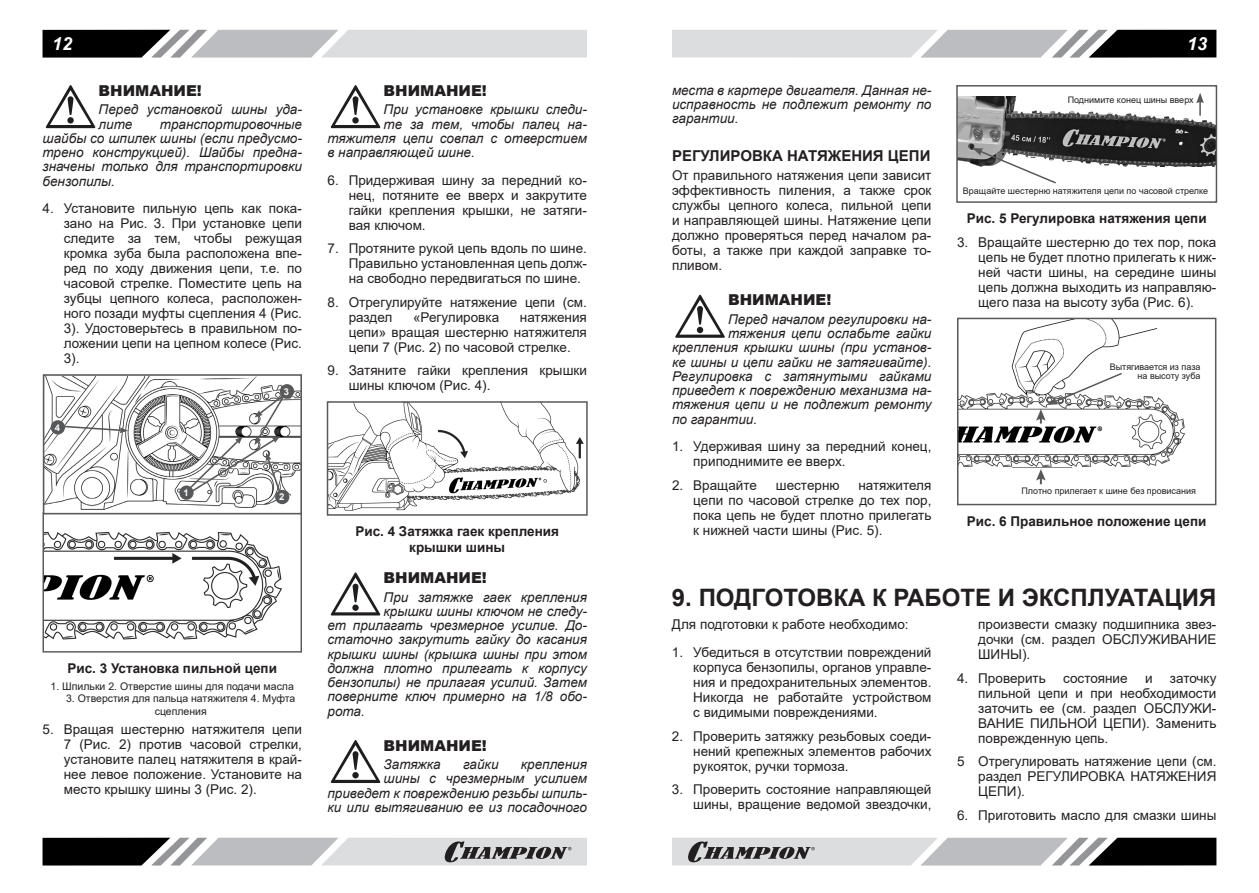
<style>
.page{position:relative;width:1259px;height:893px;background:#fff}
.page>*{position:absolute;margin:0;border:0;box-sizing:border-box;transform-origin:0 0}
.t1{font:700 24px "Arial";color:#231f20}
.t2{font:italic 700 18px "Arial";color:#fff}
.t3{font:900 15px "Arial";color:#231f20}
.t4{font:700 15px "Arial";color:#231f20}
.p_list{font:13.5px/15px "Arial";color:#231f20;text-align:justify}
.p{font:italic 13.5px/14.2px "Arial";color:#231f20;text-align:justify}
.pic_h_centr{font:700 13.5px/16.2px "Arial";color:#231f20;text-align:center}
.pic_list_center{font:10.5px/12.6px "Arial";color:#231f20;text-align:center}
.t5{font:700 9.45px "Arial";color:#fff}
.t6{font:9px/9px "Arial";color:#231f20;text-align:right}
</style>
<div class="page">
<svg style="left:43px;top:30px;width:544px;height:28px;background:#a8a9ab"></svg>
<svg style="left:672px;top:30px;width:544px;height:28px;background:#a8a9ab"></svg>
<svg style="left:43px;top:838px;width:544px;height:27px;background:#9b9c9d"></svg>
<svg style="left:672px;top:838px;width:544px;height:27px;background:#9b9c9d"></svg>
<svg style="left:45px;top:85px;width:51px;height:44px"></svg>
<img style="left:45px;top:514px;width:255px;height:126px">
<div style="left:43px;top:512px;width:259px;height:141px;border:1px solid #57585a"></div>
<svg style="left:46px;top:377px;width:253px;height:133px"></svg>
<div style="left:43px;top:374px;width:259px;height:140px;border:2px solid #57585a"></div>
<div style="left:51px;top:420px;width:14px;height:14px;background:#57585a;border-radius:50%"></div>
<svg style="left:63px;top:425px;width:65px;height:8px"></svg>
<svg style="left:183px;top:391px;width:106px;height:110px"></svg>
<div style="left:280px;top:384px;width:14px;height:14px;background:#57585a;border-radius:50%"></div>
<div style="left:275px;top:490px;width:14px;height:14px;background:#57585a;border-radius:50%"></div>
<div style="left:179px;top:485px;width:15px;height:15px;background:#57585a;border-radius:50%"></div>
<svg style="left:330px;top:85px;width:51px;height:44px"></svg>
<img style="left:329px;top:403px;width:255px;height:108px">
<div style="left:327px;top:401px;width:261px;height:115px;border:1px solid #57585a"></div>
<svg style="left:330px;top:572px;width:51px;height:44px"></svg>
<svg style="left:330px;top:740px;width:51px;height:43px"></svg>
<svg style="left:675px;top:294px;width:50px;height:44px"></svg>
<img style="left:958px;top:96px;width:257px;height:71px">
<div style="left:956px;top:85px;width:261px;height:118px;border:1px solid #57585a"></div>
<svg style="left:1196px;top:93px;width:8px;height:23px"></svg>
<svg style="left:972px;top:148px;width:85px;height:36px"></svg>
<img style="left:959px;top:320px;width:226px;height:165px">
<div style="left:957px;top:318px;width:259px;height:187px;border:1px solid #57585a"></div>
<svg style="left:1047px;top:371px;width:76px;height:34px"></svg>
<h2 class="t2" style="left:52px;top:32px;width:22px">12</h2>
<h2 class="t2" style="left:1187px;top:32px;width:22px">13</h2>
<p class="t3" style="left:99px;top:80px;width:105px">ВНИМАНИЕ!</p>
<p class="p" style="left:99px;top:103px;width:205px">Перед установкой шины уда&shy;лите</p>
<p class="t3" style="left:383px;top:80px;width:105px">ВНИМАНИЕ!</p>
<p class="p" style="left:383px;top:103px;width:205px">При установке крышки следи-</p>
<p class="p" style="left:383px;top:117px;width:205px">те за тем, чтобы палец на-</p>
<p class="p" style="left:327px;top:131px;width:261px">тяжителя цепи совпал с отверстием</p>
<p class="p" style="left:327px;top:145px;width:149px">в направляющей шине.</p>
<p class="p_list" style="left:349px;top:172px;width:240px;text-indent:-21px">6. Придерживая шину за передний ко&shy;нец, потяните ее вверх и закрутите гайки крепления крышки, не затяги&shy;вая ключом.</p>
<p class="p_list" style="left:349px;top:241px;width:240px;text-indent:-21px">7. Протяните рукой цепь вдоль по шине.<br>Правильно установленная цепь долж&shy;на свободно передвигаться по шине.</p>
<p class="p_list" style="left:349px;top:294px;width:240px;text-indent:-21px">8. Отрегулируйте натяжение цепи (см. раздел</p>
<p class="p" style="left:672px;top:83px;width:261px">места в картере двигателя. Данная не&shy;исправность не подлежит ремонту по гарантии.</p>
<p class="t4" style="left:672px;top:145px;width:260px">РЕГУЛИРОВКА НАТЯЖЕНИЯ ЦЕПИ</p>
<p class="p_list" style="left:672px;top:168px;width:261px">От правильного натяжения цепи зависит эффективность пиления, а также срок службы цепного колеса, пильной цепи и направляющей шины. Натяжение цепи должно проверяться перед началом ра&shy;боты, а также при каждой заправке то&shy;пливом.</p>
<p class="t3" style="left:728px;top:289px;width:105px">ВНИМАНИЕ!</p>
<p class="p" style="left:728px;top:312px;width:205px">Перед началом регулировки на-</p>
<p class="p" style="left:728px;top:326px;width:205px">тяжения цепи ослабьте гайки</p>
<p class="p" style="left:672px;top:341px;width:261px">крепления крышки шины (при установ-</p>
<p class="p" style="left:672px;top:355px;width:261px">ке шины и цепи гайки не затягивайте).</p>
<p class="p" style="left:672px;top:369px;width:261px">Регулировка с затянутыми гайками</p>
<p class="p" style="left:672px;top:383px;width:261px">приведет к повреждению механизма на-</p>
<p class="p" style="left:672px;top:398px;width:261px">тяжения цепи и не подлежит ремонту</p>
<p class="p" style="left:672px;top:412px;width:87px">по гарантии.</p>
<p class="p_list" style="left:693px;top:439px;width:240px;text-indent:-21px">1. Удерживая шину за передний конец, приподнимите ее вверх.</p>
<p class="p_list" style="left:672px;top:478px;width:86px">2. Вращайте</p>
<p class="p_list" style="left:776px;top:478px;width:65px">шестерню</p>
<p class="t6" style="left:1067px;top:96px;width:127px">Поднимите конец шины вверх</p>
<p class="p" style="left:43px;top:117px;width:261px;text-indent:117px">транспортировочные шайбы со шпилек шины (если предусмо&shy;трено конструкцией). Шайбы предна&shy;значены только для транспортировки бензопилы.</p>
<p class="p_list" style="left:64px;top:201px;width:240px;text-indent:-21px">4. Установите пильную цепь как пока&shy;зано на Рис. 3. При установке цепи следите за тем, чтобы режущая кромка зуба была расположена впе&shy;ред по ходу движения цепи, т.е. по часовой стрелке. Поместите цепь на зубцы цепного колеса, расположен&shy;ного позади муфты сцепления 4 (Рис.<br>3). Удостоверьтесь в правильном по&shy;ложении цепи на цепном колесе (Рис.<br>3).</p>
<p class="t6" style="left:963px;top:186px;width:247px">Вращайте шестерню натяжителя цепи по часовой стрелке</p>
<p class="pic_h_centr" style="left:966px;top:211px;width:241px">Рис. 5 Регулировка натяжения цепи</p>
<p class="p_list" style="left:978px;top:234px;width:240px;text-indent:-21px">3. Вращайте шестерню до тех пор, пока цепь не будет плотно прилегать к ниж&shy;ней части шины, на середине шины цепь должна выходить из направляю&shy;щего паза на высоту зуба (Рис. 6).</p>
<p class="p_list" style="left:413px;top:309px;width:88px">«Регулировка</p>
<p class="p_list" style="left:349px;top:309px;width:240px;text-indent:171px">натяжения цепи» вращая шестерню натяжителя цепи 7 (Рис. 2) по часовой стрелке.</p>
<p class="p_list" style="left:349px;top:363px;width:240px;text-indent:-21px">9. Затяните гайки крепления крышки шины ключом (Рис. 4).</p>
<p class="t6" style="left:1109px;top:362px;width:92px">Вытягивается из паза на высоту зуба</p>
<p class="t5" style="left:284px;top:385px;width:7px">3</p>
<p class="t5" style="left:55px;top:421px;width:7px">4</p>
<p class="p_list" style="left:693px;top:478px;width:240px;text-indent:165px">натяжителя цепи по часовой стрелке до тех пор, пока цепь не будет плотно прилегать к нижней части шины (Рис. 5).</p>
<p class="t6" style="left:1021px;top:486px;width:176px">Плотно прилегает к шине без провисания</p>
<p class="pic_h_centr" style="left:967px;top:513px;width:241px">Рис. 6 Правильное положение цепи</p>
<p class="t5" style="left:183px;top:486px;width:7px">1</p>
<p class="t5" style="left:279px;top:490px;width:7px">2</p>
<p class="pic_h_centr" style="left:355px;top:523px;width:205px">Рис. 4 Затяжка гаек крепления крышки шины</p>
<p class="t3" style="left:383px;top:567px;width:105px">ВНИМАНИЕ!</p>
<p class="p" style="left:383px;top:590px;width:205px">При затяжке гаек крепления</p>
<p class="p" style="left:383px;top:604px;width:205px">крышки шины ключом не следу-</p>
<p class="p" style="left:327px;top:618px;width:261px">ет прилагать чрезмерное усилие. До-</p>
<p class="p" style="left:327px;top:633px;width:261px">статочно закрутить гайку до касания</p>
<p class="p" style="left:327px;top:647px;width:261px">крышки шины (крышка шины при этом</p>
<p class="p" style="left:327px;top:661px;width:261px">должна плотно прилегать к корпусу</p>
<p class="p" style="left:327px;top:675px;width:261px">бензопилы) не прилагая усилий. Затем</p>
<p class="p" style="left:327px;top:690px;width:261px">поверните ключ примерно на 1/8 обо-</p>
<p class="p" style="left:327px;top:704px;width:39px">рота.</p>
<p class="t3" style="left:383px;top:734px;width:105px">ВНИМАНИЕ!</p>
<p class="p" style="left:383px;top:757px;width:59px">Затяжка</p>
<p class="p" style="left:463px;top:757px;width:37px">гайки</p>
<p class="t1" style="left:672px;top:581px;width:546px">9. ПОДГОТОВКА К РАБОТЕ И ЭКСПЛУАТАЦИЯ</p>
<p class="p_list" style="left:672px;top:617px;width:238px">Для подготовки к работе необходимо:</p>
<p class="p_list" style="left:693px;top:645px;width:240px;text-indent:-21px">1. Убедиться в отсутствии повреждений корпуса бензопилы, органов управле&shy;ния и предохранительных элементов.<br>Никогда не работайте устройством с видимыми повреждениями.</p>
<p class="p_list" style="left:693px;top:728px;width:240px;text-indent:-21px">2. Проверить затяжку резьбовых соеди&shy;нений крепежных элементов рабочих рукояток, ручки тормоза.</p>
<p class="p_list" style="left:672px;top:782px;width:261px;text-align:right">3. Проверить состояние направляющей шины, вращение ведомой звездочки,</p>
<p class="p_list" style="left:978px;top:617px;width:240px">произвести смазку подшипника звез&shy;дочки (см. раздел ОБСЛУЖИВАНИЕ ШИНЫ).</p>
<p class="p_list" style="left:957px;top:670px;width:90px">4. Проверить</p>
<p class="p_list" style="left:1063px;top:670px;width:66px">состояние</p>
<p class="p_list" style="left:1145px;top:670px;width:9px">и</p>
<p class="pic_h_centr" style="left:67px;top:660px;width:211px">Рис. 3 Установка пильной цепи</p>
<p class="pic_list_center" style="left:51px;top:680px;width:245px">1. Шпильки 2. Отверстие шины для подачи масла</p>
<p class="pic_list_center" style="left:66px;top:692px;width:231px">3. Отверстия для пальца натяжителя 4. Муфта сцепления</p>
<p class="p_list" style="left:64px;top:722px;width:240px;text-indent:-21px">5. Вращая шестерню натяжителя цепи 7 (Рис. 2) против часовой стрелки, установите палец натяжителя в край&shy;нее левое положение. Установите на место крышку шины 3 (Рис. 2).</p>
<p class="p_list" style="left:978px;top:670px;width:240px;text-indent:192px">заточку пильной цепи и при необходимости заточить ее (см. раздел ОБСЛУЖИ-ВАНИЕ ПИЛЬНОЙ ЦЕПИ). Заменить поврежденную цепь.</p>
<p class="p_list" style="left:978px;top:754px;width:240px;text-indent:-21px">5 Отрегулировать натяжение цепи (см. раздел РЕГУЛИРОВКА НАТЯЖЕНИЯ ЦЕПИ).</p>
<p class="p_list" style="left:957px;top:807px;width:261px">6. Приготовить масло для смазки шины</p>
<p class="p" style="left:327px;top:757px;width:261px;text-align:right">крепления<br>шины с чрезмерным усилием приведет к повреждению резьбы шпиль&shy;ки или вытягиванию ее из посадочного</p>
</div>
